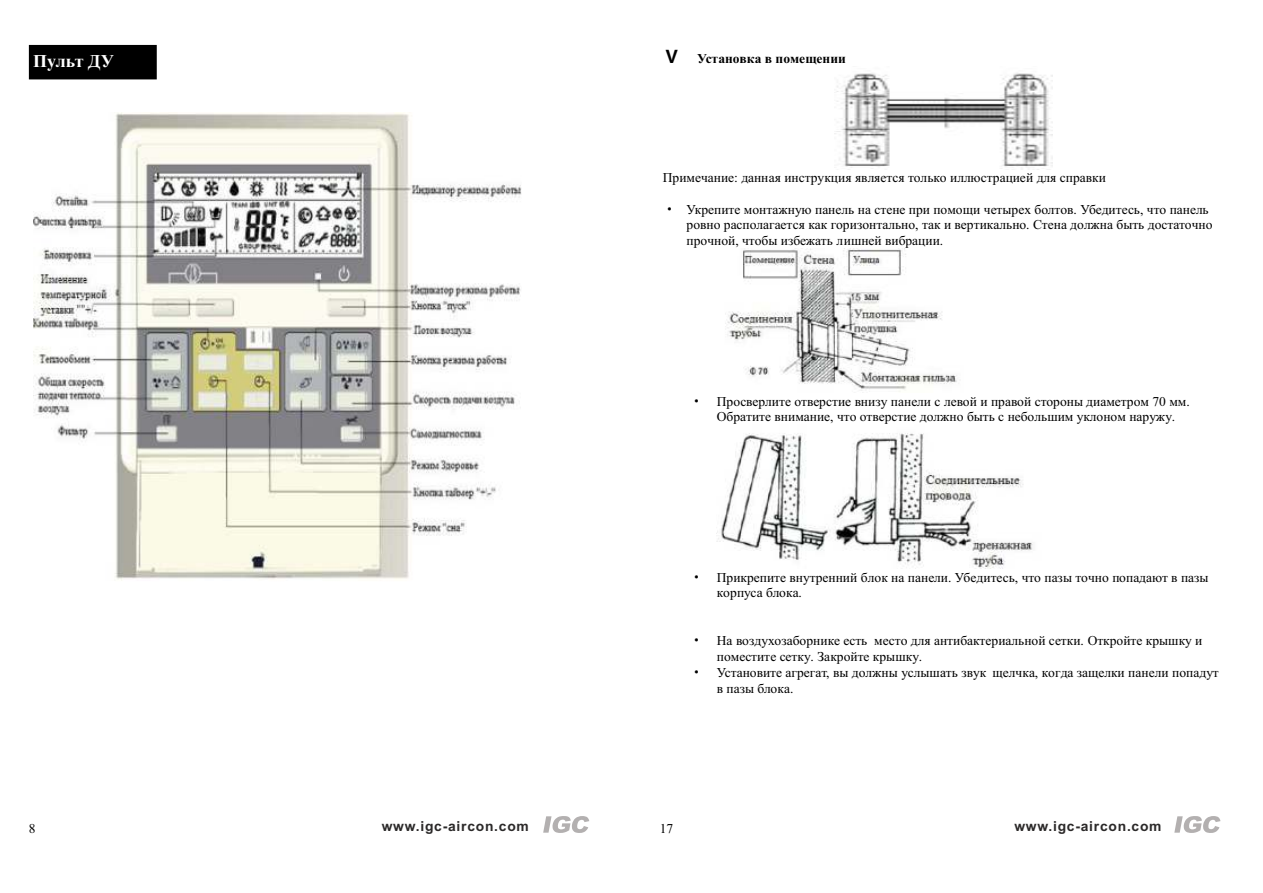
<style>
.page{position:relative;width:1263px;height:893px;background:#fff}
.page>*{position:absolute;margin:0;border:0;box-sizing:border-box;transform-origin:0 0}
.t1{font:700 18px "Times New Roman";color:#fff}
.t2{font:700 13.8px "Arial";letter-spacing:.055em;color:#2b2929}
.t3{font:13.5px/15.6px "Times New Roman";color:#000}
.t4{font:700 13.5px "Times New Roman";color:#000}
.s1{font-family:"Adobe Heiti Std";font-weight:400;font-size:24px}
.s2{font-family:"Adobe Heiti Std"}
</style>
<div class="page">
<div style="left:30px;top:46px;width:125px;height:32px;background:#000"></div>
<div style="left:29px;top:45px;width:128px;height:34px;border:3px solid #000"></div>
<img style="left:33px;top:112px;width:488px;height:469px">
<img style="left:834px;top:73px;width:218px;height:97px">
<img style="left:725px;top:248px;width:232px;height:144px">
<img style="left:717px;top:433px;width:316px;height:136px">
<svg style="left:543px;top:816px;width:46px;height:17px"></svg>
<svg style="left:1174px;top:816px;width:46px;height:17px"></svg>
<h1 class="t1" style="left:33px;top:55px;width:82px">Пульт ДУ</h1>
<p class="t4" style="left:665px;top:54px;width:182px"><span class="s1">v</span> Установка в помещении</p>
<p class="t3" style="left:663px;top:171px;width:444px">Примечание: данная инструкция является только иллюстрацией для справки</p>
<p class="t3" style="left:687px;top:203px;width:527px;text-indent:-24px"><span class="s2">·</span> Укрепите монтажную панель на стене при помощи четырех болтов. Убедитесь, что панель ровно располагается как горизонтально, так и вертикально. Стена должна быть достаточно прочной, чтобы избежать лишней вибрации.</p>
<p class="t3" style="left:717px;top:395px;width:474px;text-indent:-27px"><span class="s2">·</span> Просверлите отверстие внизу панели с левой и правой стороны диаметром 70 мм.<br>Обратите внимание, что отверстие должно быть с небольшим уклоном наружу.</p>
<p class="t3" style="left:717px;top:571px;width:493px;text-indent:-27px"><span class="s2">·</span> Прикрепите внутренний блок на панели. Убедитесь, что пазы точно попадают в пазы корпуса блока.</p>
<p class="t3" style="left:690px;top:634px;width:514px"><span class="s2">·</span> На воздухозаборнике есть место для антибактериальной сетки. Откройте крышку и</p>
<p class="t3" style="left:717px;top:649px;width:207px">поместите сетку. Закройте крышку.</p>
<p class="t3" style="left:690px;top:666px;width:530px"><span class="s2">·</span> Установите агрегат, вы должны услышать звук щелчка, когда защелки панели попадут</p>
<p class="t3" style="left:717px;top:681px;width:78px">в пазы блока.</p>
<p class="t3" style="left:29px;top:822px;width:8px">8</p>
<p class="t2" style="left:382px;top:820px;width:149px">www.igc-aircon.com</p>
<p class="t3" style="left:660px;top:822px;width:15px">17</p>
<p class="t2" style="left:1014px;top:820px;width:149px">www.igc-aircon.com</p>
</div>
